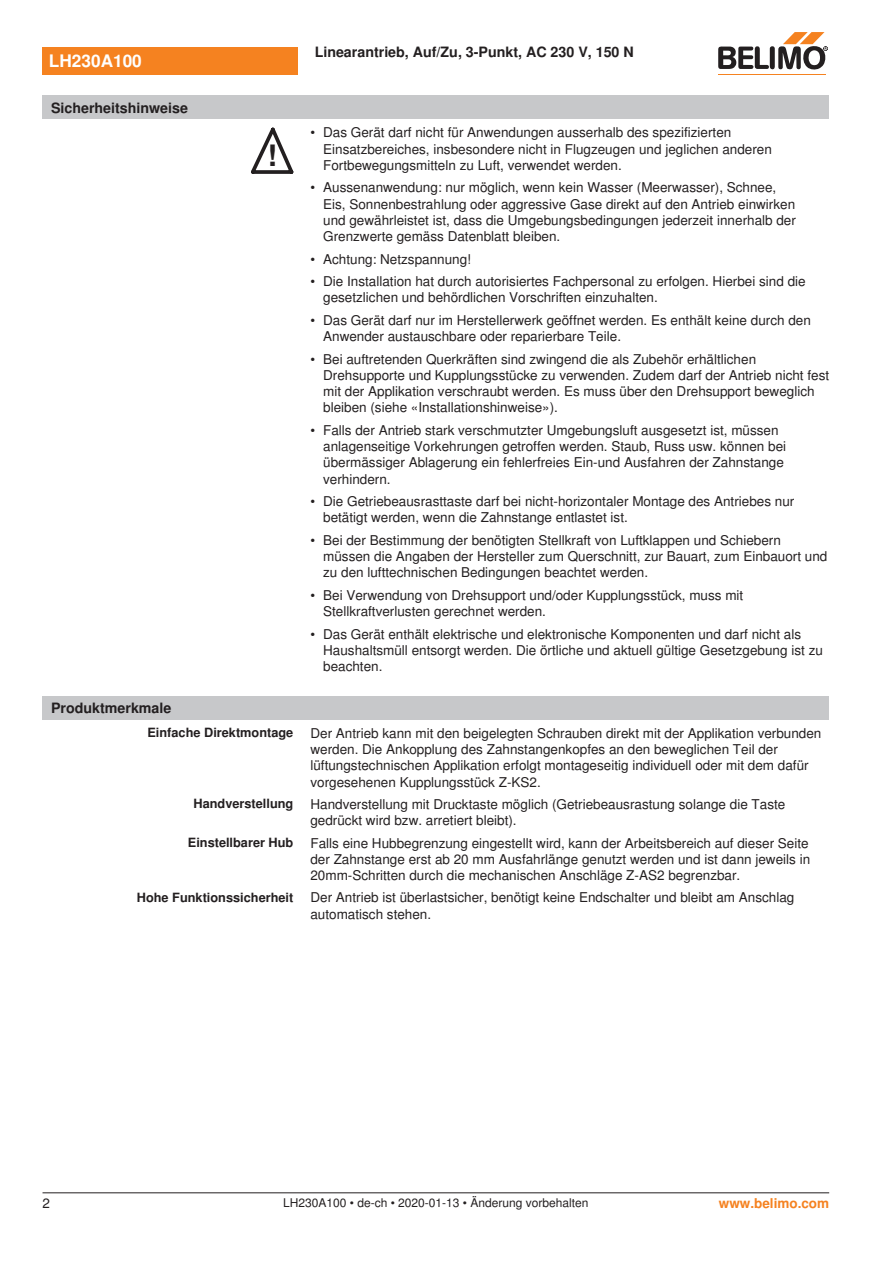
<style>
.page{position:relative;width:893px;height:1263px;background:#fff}
.page>*{position:absolute;margin:0;border:0;box-sizing:border-box;transform-origin:0 0}
.t1{font:700 29.55px "Nimbus Sans BEL";color:#231f20}
.t2{font:700 17.25px "Nimbus Sans BEL";color:#fff}
.t3{font:700 14.25px "Nimbus Sans BEL";color:#231f20}
.Bulletpoints_1_5mm_A{font:13.5px/16.2px "Nimbus Sans BEL";color:#231f20}
.Rechtsbündig_Footer{font:700 13.5px "Nimbus Sans BEL";color:#f58220}
.Rechtsbündig{font:700 12.75px "Nimbus Sans BEL";color:#231f20}
.Footer_EU_center{font:12px "Nimbus Sans BEL";color:#231f20}
</style>
<div class="page">
<svg style="left:251px;top:128px;width:42px;height:46px"></svg>
<div style="left:43px;top:696px;width:786px;height:24px;background:#c7c8ca"></div>
<div style="left:43px;top:47px;width:255px;height:27px;background:#f58220"></div>
<hr style="left:718px;top:74px;width:107px;height:1px;background:#f58220">
<svg style="left:718px;top:32px;width:110px;height:38px"></svg>
<div style="left:43px;top:96px;width:786px;height:23px;background:#c7c8ca"></div>
<hr style="left:43px;top:1192px;width:786px;height:1px;background:#231f20">
<p class="t2" style="left:49px;top:51px;width:94px">LH230A100</p>
<p class="t3" style="left:51px;top:99px;width:139px">Sicherheitshinweise</p>
<p class="t1" style="left:267px;top:138px;width:11px">!</p>
<p class="t3" style="left:315px;top:44px;width:321px">Linearantrieb, Auf/Zu, 3-Punkt, AC 230 V, 150 N</p>
<p class="Bulletpoints_1_5mm_A" style="left:323px;top:125px;width:450px;text-indent:-13px">• Das Gerät darf nicht für Anwendungen ausserhalb des spezifizierten<br>Einsatzbereiches, insbesondere nicht in Flugzeugen und jeglichen anderen<br>Fortbewegungsmitteln zu Luft, verwendet werden.</p>
<p class="Bulletpoints_1_5mm_A" style="left:323px;top:180px;width:474px;text-indent:-13px">• Aussenanwendung: nur möglich, wenn kein Wasser (Meerwasser), Schnee, Eis, Sonnenbestrahlung oder aggressive Gase direkt auf den Antrieb einwirken und gewährleistet ist, dass die Umgebungsbedingungen jederzeit innerhalb der Grenzwerte gemäss Datenblatt bleiben.</p>
<p class="Bulletpoints_1_5mm_A" style="left:310px;top:251px;width:162px">• Achtung: Netzspannung!</p>
<p class="Bulletpoints_1_5mm_A" style="left:323px;top:274px;width:484px;text-indent:-13px">• Die Installation hat durch autorisiertes Fachpersonal zu erfolgen. Hierbei sind die gesetzlichen und behördlichen Vorschriften einzuhalten.</p>
<p class="Bulletpoints_1_5mm_A" style="left:323px;top:312px;width:489px;text-indent:-13px">• Das Gerät darf nur im Herstellerwerk geöffnet werden. Es enthält keine durch den<br>Anwender austauschbare oder reparierbare Teile.</p>
<p class="Bulletpoints_1_5mm_A" style="left:323px;top:351px;width:507px;text-indent:-13px">• Bei auftretenden Querkräften sind zwingend die als Zubehör erhältlichen Drehsupporte und Kupplungsstücke zu verwenden. Zudem darf der Antrieb nicht fest mit der Applikation verschraubt werden. Es muss über den Drehsupport beweglich bleiben (siehe «Installationshinweise»).</p>
<p class="Bulletpoints_1_5mm_A" style="left:323px;top:422px;width:464px;text-indent:-13px">• Falls der Antrieb stark verschmutzter Umgebungsluft ausgesetzt ist, müssen anlagenseitige Vorkehrungen getroffen werden. Staub, Russ usw. können bei übermässiger Ablagerung ein fehlerfreies Ein-und Ausfahren der Zahnstange verhindern.</p>
<p class="Bulletpoints_1_5mm_A" style="left:323px;top:494px;width:473px;text-indent:-13px">• Die Getriebeausrasttaste darf bei nicht-horizontaler Montage des Antriebes nur betätigt werden, wenn die Zahnstange entlastet ist.</p>
<p class="Bulletpoints_1_5mm_A" style="left:323px;top:532px;width:506px;text-indent:-13px">• Bei der Bestimmung der benötigten Stellkraft von Luftklappen und Schiebern müssen die Angaben der Hersteller zum Querschnitt, zur Bauart, zum Einbauort und zu den lufttechnischen Bedingungen beachtet werden.</p>
<p class="Bulletpoints_1_5mm_A" style="left:323px;top:587px;width:422px;text-indent:-13px">• Bei Verwendung von Drehsupport und/oder Kupplungsstück, muss mit<br>Stellkraftverlusten gerechnet werden.</p>
<p class="Bulletpoints_1_5mm_A" style="left:323px;top:626px;width:501px;text-indent:-13px">• Das Gerät enthält elektrische und elektronische Komponenten und darf nicht als<br>Haushaltsmüll entsorgt werden. Die örtliche und aktuell gültige Gesetzgebung ist zu beachten.</p>
<p class="t3" style="left:51px;top:700px;width:122px">Produktmerkmale</p>
<p class="Rechtsbündig" style="left:147px;top:725px;width:147px">Einfache Direktmontage</p>
<p class="Bulletpoints_1_5mm_A" style="left:310px;top:725px;width:512px">Der Antrieb kann mit den beigelegten Schrauben direkt mit der Applikation verbunden werden. Die Ankopplung des Zahnstangenkopfes an den beweglichen Teil der lüftungstechnischen Applikation erfolgt montageseitig individuell oder mit dem dafür vorgesehenen Kupplungsstück Z-KS2.</p>
<p class="Rechtsbündig" style="left:193px;top:796px;width:101px">Handverstellung</p>
<p class="Bulletpoints_1_5mm_A" style="left:310px;top:796px;width:476px">Handverstellung mit Drucktaste möglich (Getriebeausrastung solange die Taste gedrückt wird bzw. arretiert bleibt).</p>
<p class="Rechtsbündig" style="left:188px;top:835px;width:107px">Einstellbarer Hub</p>
<p class="Bulletpoints_1_5mm_A" style="left:310px;top:835px;width:501px;text-align:justify">Falls eine Hubbegrenzung eingestellt wird, kann der Arbeitsbereich auf dieser Seite der Zahnstange erst ab 20 mm Ausfahrlänge genutzt werden und ist dann jeweils in 20mm-Schritten durch die mechanischen Anschläge Z-AS2 begrenzbar.</p>
<p class="Rechtsbündig" style="left:137px;top:890px;width:158px">Hohe Funktionssicherheit</p>
<p class="Bulletpoints_1_5mm_A" style="left:310px;top:890px;width:485px">Der Antrieb ist überlastsicher, benötigt keine Endschalter und bleibt am Anschlag automatisch stehen.</p>
<p class="Bulletpoints_1_5mm_A" style="left:43px;top:1196px;width:9px">2</p>
<p class="Footer_EU_center" style="left:283px;top:1196px;width:307px">LH230A100 • de-ch • 2020-01-13 • Änderung vorbehalten</p>
<p class="Rechtsbündig_Footer" style="left:719px;top:1195px;width:112px">www.belimo.com</p>
</div>
